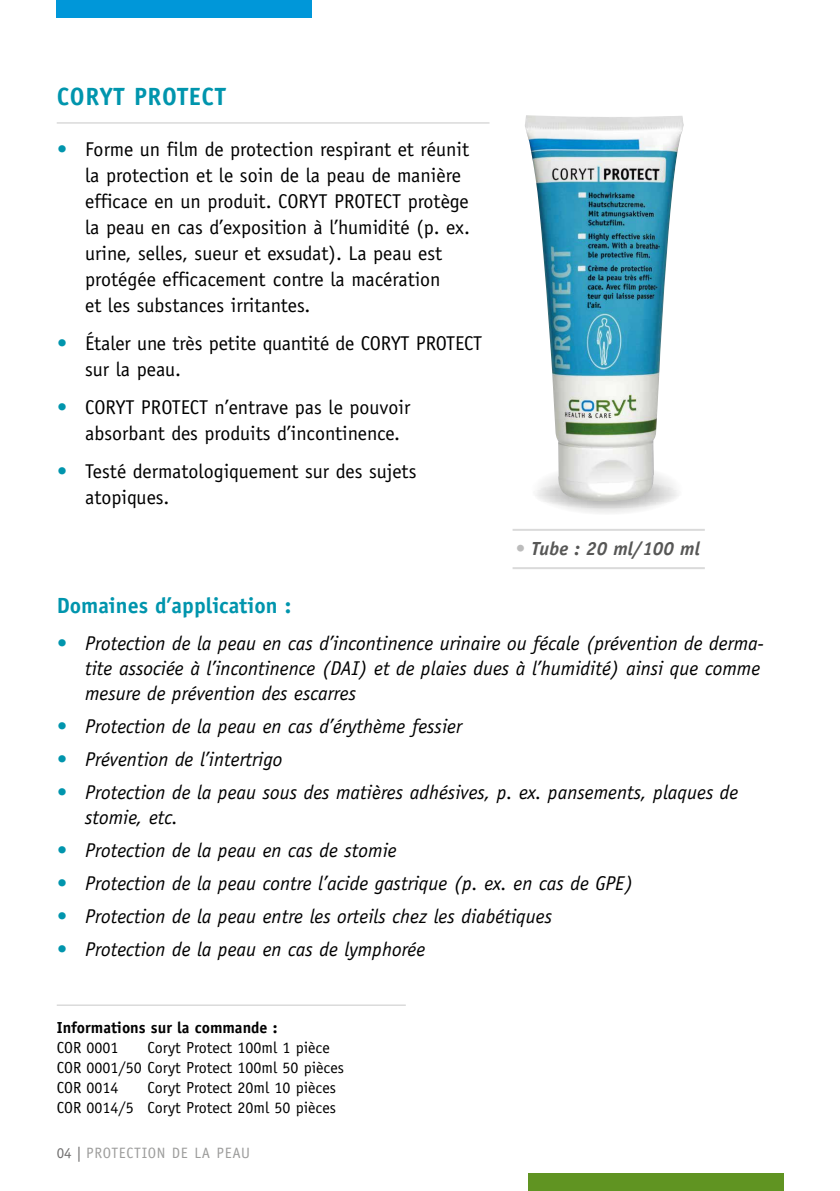
<style>
.page{position:relative;width:840px;height:1191px;background:#fff}
.page>*{position:absolute;margin:0;border:0;box-sizing:border-box;transform-origin:0 0}
.t1{font:700 25px "Officina Sans";letter-spacing:.025em;color:#0095ad}
.t2{font:700 22px "Officina Sans";color:#0095ad}
.t3{font:italic 20px/25px "Officina Sans";color:#000}
.t4{font:20px/26px "Officina Sans";color:#000}
.t5{font:italic 700 19px "Officina Sans";color:#575756}
.t6{font:16px/20px "Officina Sans";color:#000}
.t7{font:700 16px "Officina Sans";color:#000}
.t8{font:15px "Officina Sans";letter-spacing:.05em;color:#9d9d9c}
.s1{font-style:italic;color:#0095ad}
.s2{color:#bcbcbc}
.s3{color:#0095ad}
.s4{color:#706f6f}
</style>
<div class="page">
<div style="left:57px;top:0;width:255px;height:17px;background:#0097d9"></div>
<div style="left:527px;top:1174px;width:255px;height:17px;background:#609422"></div>
<div style="left:531px;top:464px;width:151px;height:51px;background:#f5f5f4;border-radius:50%"></div>
<svg style="left:531px;top:480px;width:151px;height:29px"></svg>
<img style="left:525px;top:115px;width:158px;height:386px">
<hr style="left:512px;top:529px;width:192px;height:2px;background:#dadada">
<hr style="left:512px;top:567px;width:192px;height:2px;background:#dadada">
<hr style="left:57px;top:122px;width:432px;height:2px;background:#dadada">
<hr style="left:57px;top:1004px;width:348px;height:2px;background:#dadada">
<p class="t1" style="left:57px;top:81px;width:170px">CORYT PROTECT</p>
<p class="t4" style="left:85px;top:136px;width:386px;text-indent:-28px"><span class="s1">•</span> Forme un film de protection respirant et réunit la protection et le soin de la peau de manière efficace en un produit. CORYT PROTECT protège la peau en cas d’exposition à l’humidité (p. ex. urine, selles, sueur et exsudat). La peau est protégée efficacement contre la macération<br>et les substances irritantes.</p>
<p class="t4" style="left:85px;top:330px;width:398px;text-indent:-28px"><span class="s1">•</span> Étaler une très petite quantité de CORYT PROTECT sur la peau.</p>
<p class="t4" style="left:85px;top:394px;width:326px;text-indent:-28px"><span class="s1">•</span> CORYT PROTECT n’entrave pas le pouvoir absorbant des produits d’incontinence.</p>
<p class="t4" style="left:85px;top:458px;width:332px;text-indent:-28px"><span class="s1">•</span> Testé dermatologiquement sur des sujets atopiques.</p>
<p class="t5" style="left:515px;top:537px;width:186px"><span class="s2">•</span> Tube : 20 ml/100 ml</p>
<p class="t2" style="left:57px;top:591px;width:236px">Domaines d’application :</p>
<p class="t3" style="left:85px;top:630px;width:679px;text-indent:-28px"><span class="s3">•</span> Protection de la peau en cas d’incontinence urinaire ou fécale (prévention de derma&shy;tite associée à l’incontinence (DAI) et de plaies dues à l’humidité) ainsi que comme mesure de prévention des escarres</p>
<p class="t3" style="left:57px;top:713px;width:406px"><span class="s3">•</span> Protection de la peau en cas d’érythème fessier</p>
<p class="t3" style="left:57px;top:746px;width:227px"><span class="s3">•</span> Prévention de l’intertrigo</p>
<p class="t3" style="left:85px;top:779px;width:654px;text-indent:-28px"><span class="s3">•</span> Protection de la peau sous des matières adhésives, p. ex. pansements, plaques de stomie, etc.</p>
<p class="t3" style="left:57px;top:837px;width:341px"><span class="s3">•</span> Protection de la peau en cas de stomie</p>
<p class="t3" style="left:57px;top:870px;width:577px"><span class="s3">•</span> Protection de la peau contre l’acide gastrique (p. ex. en cas de GPE)</p>
<p class="t3" style="left:57px;top:903px;width:496px"><span class="s3">•</span> Protection de la peau entre les orteils chez les diabétiques</p>
<p class="t3" style="left:57px;top:936px;width:370px"><span class="s3">•</span> Protection de la peau en cas de lymphorée</p>
<p class="t7" style="left:57px;top:1018px;width:222px">Informations sur la commande :</p>
<p class="t6" style="left:57px;top:1038px;width:63px">COR 0001</p>
<p class="t6" style="left:57px;top:1038px;width:288px;text-indent:91px">Coryt Protect 100ml 1 pièce<br>COR 0001/50 Coryt Protect 100ml 50 pièces<br>COR 0014</p>
<p class="t6" style="left:57px;top:1078px;width:280px;text-align:right">Coryt Protect 20ml 10 pièces<br>COR 0014/5 Coryt Protect 20ml 50 pièces</p>
<p class="t8" style="left:57px;top:1143px;width:195px"><span class="s4">04 |</span> PROTECTION DE LA PEAU</p>
</div>
